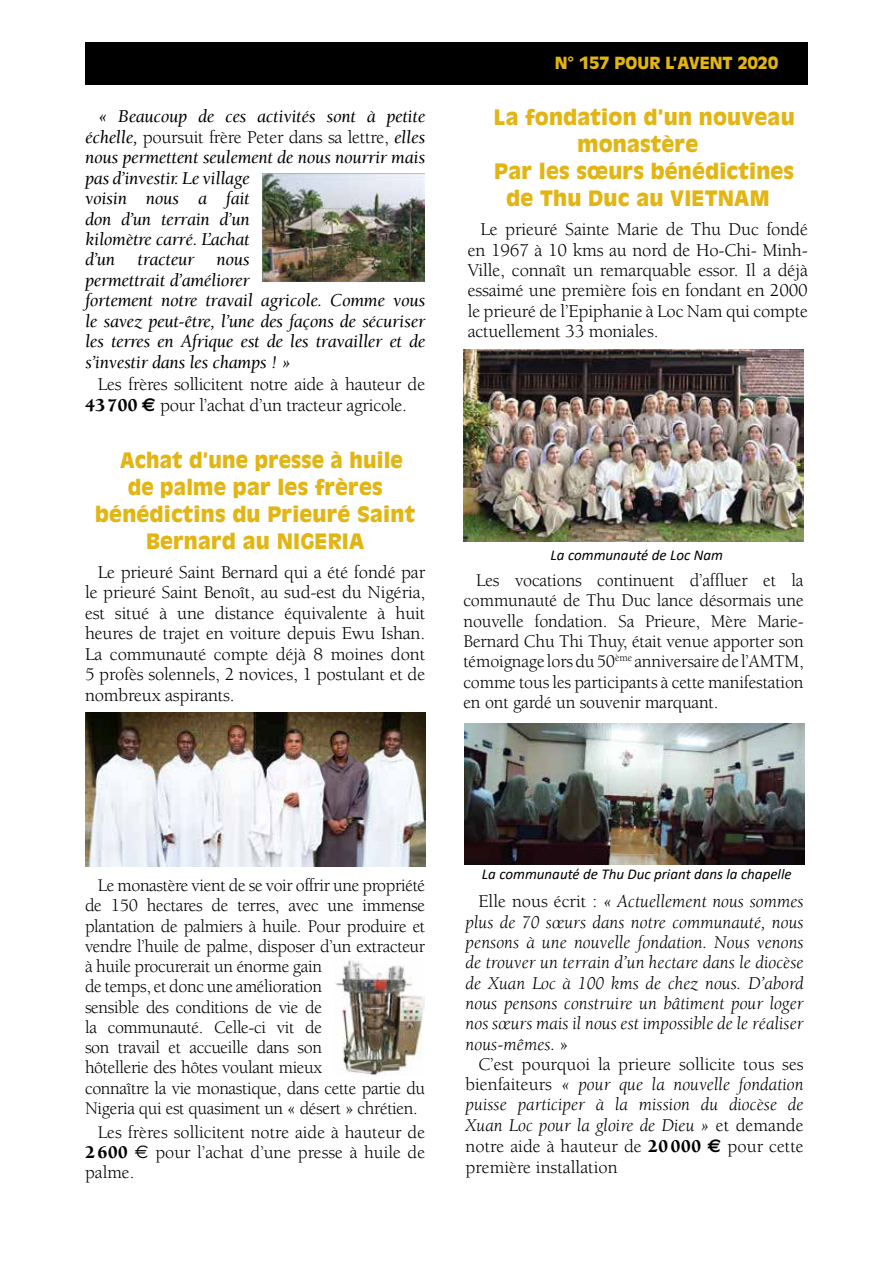
<style>
.page{position:relative;width:893px;height:1263px;background:#fff}
.page>*{position:absolute;margin:0;border:0;box-sizing:border-box;transform-origin:0 0}
.t1{font:900 21px "Antique Olive";letter-spacing:.01em;color:#e2b513}
.t2{font:900 21px "Antique Olive";letter-spacing:.01em;color:#e2b513;scale:.96 1}
.t3{font:18.6px/20.4px "Berkeley";letter-spacing:-.01em;color:#000;text-align:justify}
.t4{font:italic 18.6px/20.4px "Berkeley";letter-spacing:-.015em;color:#000}
.t5{font:18.45px/20.2px "Berkeley";letter-spacing:-.01em;color:#000;text-align:justify}
.t6{font:italic 18.45px/20.2px "Berkeley";color:#000;text-align:justify}
.t7{font:18.3px/20.2px "Berkeley";letter-spacing:-.02em;color:#000}
.t8{font:900 16.5px "Antique Olive";color:#e2b513}
.t9{font:italic 15px "Calibri";color:#000}
.s1{font-style:normal}
.s2{font-weight:900}
.s3{font-family:"Euro Sans";font-weight:700}
.s4{font-family:"Euro Sans"}
.s5{font-style:italic}
</style>
<div class="page">
<div style="left:85px;top:43px;width:723px;height:42px;background:#000"></div>
<img style="left:85px;top:713px;width:340px;height:154px">
<img style="left:263px;top:174px;width:161px;height:108px">
<img style="left:335px;top:960px;width:89px;height:116px">
<img style="left:463px;top:349px;width:341px;height:193px">
<img style="left:465px;top:724px;width:340px;height:140px">
<p class="t4" style="left:85px;top:107px;width:342px;text-indent:13px">« Beaucoup de ces activités sont à petite échelle, <span class="s1">poursuit frère Peter dans sa lettre,</span> elles nous permettent seulement de nous nourrir mais pas d’investir. Le village<br>voisin nous a fait<br>don d’un terrain d’un<br>kilomètre carré. L’achat<br>d’un tracteur nous<br>permettrait d’améliorer<br>fortement notre travail agricole. Comme vous le savez peut-être, l’une des façons de sécuriser les terres en Afrique est de les travailler et de s’investir dans les champs ! »</p>
<p class="t3" style="left:85px;top:374px;width:342px;line-height:21px;text-indent:13px">Les frères sollicitent notre aide à hauteur de<br><span class="s2">43700</span> <span class="s3">€</span> pour l’achat d’un tracteur agricole.</p>
<p class="t2" style="left:120px;top:447px;width:296px">Achat d’une presse à huile</p>
<p class="t2" style="left:128px;top:474px;width:267px">de palme par les frères</p>
<p class="t1" style="left:95px;top:501px;width:322px">bénédictins du Prieuré Saint</p>
<p class="t1" style="left:146px;top:528px;width:219px">Bernard au NIGERIA</p>
<p class="t3" style="left:85px;top:562px;width:342px;text-indent:13px">Le prieuré Saint Bernard qui a été fondé par le prieuré Saint Benoît, au sud-est du Nigéria, est situé à une distance équivalente à huit heures de trajet en voiture depuis Ewu Ishan.<br>La communauté compte déjà 8 moines dont 5 profès solennels, 2 novices, 1 postulant et de nombreux aspirants.</p>
<p class="t8" style="left:555px;top:53px;width:225px">N° 157 pour l’avent 2020</p>
<p class="t1" style="left:494px;top:105px;width:302px">La fondation d’un nouveau</p>
<p class="t1" style="left:577px;top:132px;width:122px">monastère</p>
<p class="t1" style="left:494px;top:159px;width:301px">Par les sœurs bénédictines</p>
<p class="t1" style="left:506px;top:186px;width:265px">de Thu Duc au VIETNAM</p>
<p class="t3" style="left:468px;top:219px;width:342px;text-indent:13px">Le prieuré Sainte Marie de Thu Duc fondé en 1967 à 10 kms au nord de Ho-Chi- Minh-Ville, connaît un remarquable essor. Il a déjà essaimé une première fois en fondant en 2000 le prieuré de l’Epiphanie à Loc Nam qui compte actuellement 33 moniales.</p>
<p class="t9" style="left:551px;top:544px;width:174px">La communauté de Loc Nam</p>
<p class="t5" style="left:463px;top:570px;width:342px;text-indent:13px">Les vocations continuent d’affluer et la communauté de Thu Duc lance désormais une nouvelle fondation. Sa Prieure, Mère Marie-Bernard Chu Thi Thuy, était venue apporter son témoignage lors du 50<sup>ème</sup> anniversaire de l’AMTM, comme tous les participants à cette manifestation en ont gardé un souvenir marquant.</p>
<p class="t7" style="left:85px;top:875px;width:342px;text-indent:13px">Le monastère vient de se voir offrir une propriété de 150 hectares de terres, avec une immense plantation de palmiers à huile. Pour produire et vendre l’huile de palme, disposer d’un extracteur à huile procurerait un énorme gain<br>de temps, et donc une amélioration<br>sensible des conditions de vie de<br>la communauté. Celle-ci vit de<br>son travail et accueille dans son<br>hôtellerie des hôtes voulant mieux<br>connaître la vie monastique, dans cette partie du Nigeria qui est quasiment un « désert » chrétien.</p>
<p class="t7" style="left:85px;top:1123px;width:342px;text-align:justify;text-indent:13px">Les frères sollicitent notre aide à hauteur de <span class="s2">2600</span> <span class="s4">e</span> pour l’achat d’une presse à huile de palme.</p>
<p class="t9" style="left:482px;top:864px;width:311px">La communauté de Thu Duc priant dans la chapelle</p>
<p class="t6" style="left:466px;top:892px;width:340px;text-indent:13px"><span class="s1">Elle nous écrit :</span> « Actuellement nous sommes plus de 70 sœurs dans notre communauté, nous pensons à une nouvelle fondation. Nous venons de trouver un terrain d’un hectare dans le diocèse de Xuan Loc à 100 kms de chez nous. D’abord nous pensons construire un bâtiment pour loger nos sœurs mais il nous est impossible de le réaliser nous-mêmes. <span class="s1">»</span></p>
<p class="t5" style="left:466px;top:1054px;width:340px;line-height:20.7px;text-indent:13px">C’est pourquoi la prieure sollicite tous ses bienfaiteurs <span class="s5">« pour que la nouvelle fondation puisse participer à la mission du diocèse de Xuan Loc pour la gloire de Dieu »</span> et demande notre aide à hauteur de <span class="s2">20000</span> <span class="s3">€</span> pour cette première installation</p>
</div>
